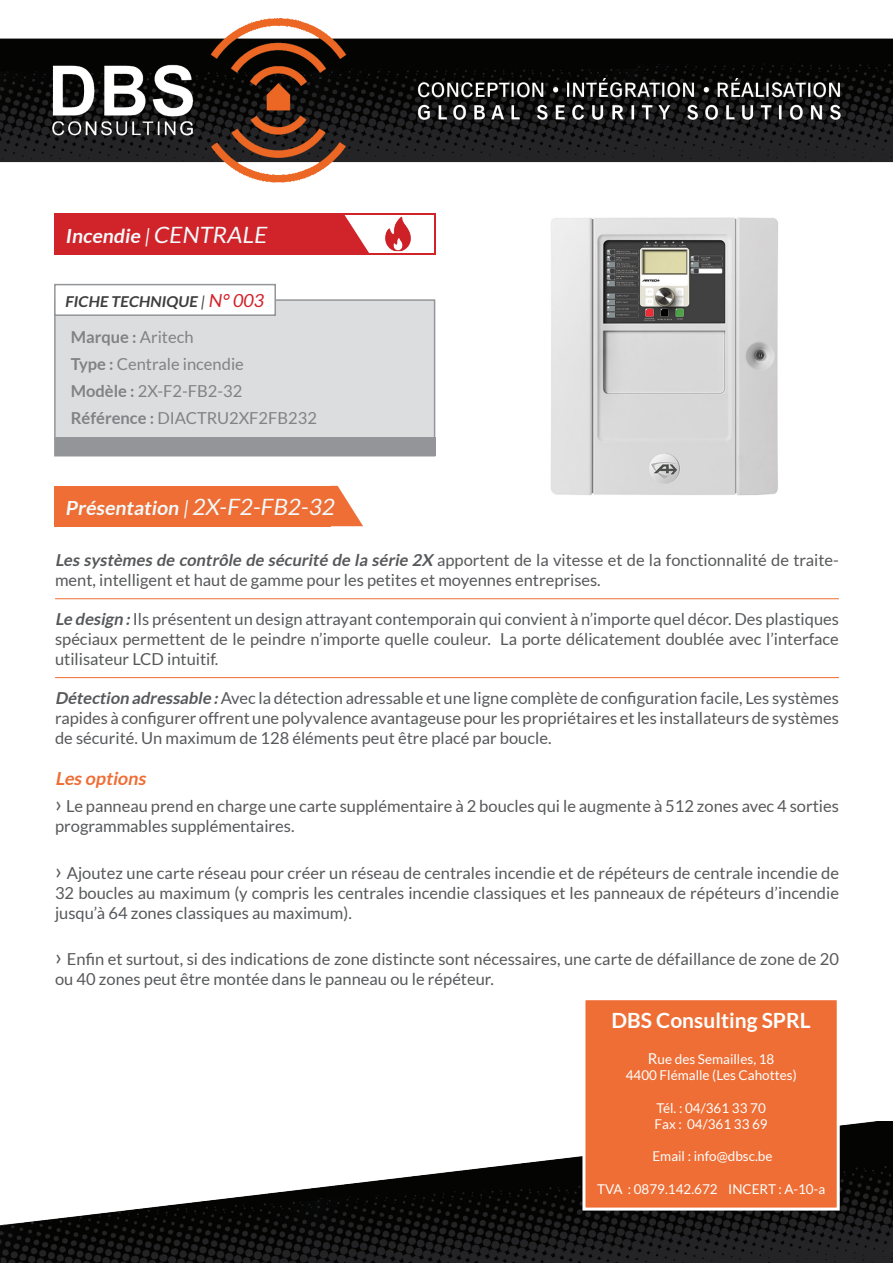
<style>
.page{position:relative;width:893px;height:1263px;background:#fff}
.page>*{position:absolute;margin:0;border:0;box-sizing:border-box;transform-origin:0 0}
.t1{font:700 21px "Lato";color:#fff}
.t2{font:700 19.5px "Lato";color:#f3fafb}
.t3{font:italic 700 18px "Lato";color:#ee6e35}
.t4{font:16.5px/19.8px "Lato";color:#57585a}
.t5{font:16.5px "Lato";color:#808285}
.t6{font:700 16.5px "Lato";color:#808285}
.t7{font:700 15px "Lato";color:#3e3e3f}
.t8{font:13.5px "Lato";color:#fff}
.s1{font-weight:400}
.s2{font-weight:400;font-size:22.5px}
.s3{font-weight:400;font-size:18px;color:#d1232a}
.s4{font-weight:700}
.s5{font-weight:700;font-style:italic}
.s6{font-size:22.5px}
.s7{font-size:15px}
</style>
<div class="page">
<div style="left:54px;top:299px;width:381px;height:157px;background:#dcdddf;border:2px solid #939598"></div>
<div style="left:54px;top:284px;width:222px;height:32px;background:#fff;border:2px solid #939598"></div>
<div style="left:54px;top:486px;width:276px;height:40px;background:#ee6e35"></div>
<svg style="left:330px;top:486px;width:33px;height:40px"></svg>
<div style="left:54px;top:213px;width:282px;height:41px;background:#d1232a"></div>
<svg style="left:336px;top:215px;width:33px;height:38px"></svg>
<hr style="left:55px;top:598px;width:784px;height:1px;background:#ee6e35">
<hr style="left:55px;top:677px;width:784px;height:1px;background:#ee6e35">
<img style="left:1px;top:18px;width:892px;height:165px">
<img style="left:385px;top:216px;width:26px;height:34px">
<hr style="left:54px;top:253px;width:381px;height:1px;background:#d1232a">
<hr style="left:434px;top:213px;width:1px;height:41px;background:#d1232a">
<hr style="left:56px;top:213px;width:379px;height:2px;background:#d1232a">
<div style="left:55px;top:437px;width:380px;height:19px;background:#939598"></div>
<img style="left:0;top:1121px;width:893px;height:142px">
<div style="left:582px;top:997px;width:258px;height:213px;background:#ee6e35;border:3px solid #fff"></div>
<img style="left:485px;top:176px;width:360px;height:320px">
<p class="t2" style="left:65px;top:224px;width:206px">Incendie <span class="s1">|</span> <span class="s2">CENTRALE</span></p>
<p class="t7" style="left:65px;top:293px;width:203px">FICHE TECHNIQUE <span class="s1">|</span> <span class="s3">N° 003</span></p>
<p class="t6" style="left:71px;top:327px;width:124px">Marque : <span class="s1">Aritech</span></p>
<p class="t5" style="left:71px;top:355px;width:175px"><span class="s4">Type :</span> Centrale incendie</p>
<p class="t5" style="left:71px;top:382px;width:173px"><span class="s4">Modèle :</span> 2X-F2-FB2-32</p>
<p class="t5" style="left:71px;top:409px;width:248px"><span class="s4">Référence :</span> DIACTRU2XF2FB232</p>
<p class="t2" style="left:65px;top:497px;width:274px">Présentation <span class="s1">|</span> <span class="s2">2X-F2-FB2-32</span></p>
<p class="t4" style="left:55px;top:550px;width:785px"><span class="s5">Les systèmes de contrôle de sécurité de la série 2X</span> apportent de la vitesse et de la fonctionnalité de traite&shy;ment, intelligent et haut de gamme pour les petites et moyennes entreprises.</p>
<p class="t4" style="left:55px;top:609px;width:785px;text-align:justify"><span class="s5">Le design :</span>Ils présentent un design attrayant contemporain qui convient à n’importe quel décor. Des plastiques spéciaux permettent de le peindre n’importe quelle couleur. La porte délicatement doublée avec l’interface utilisateur LCD intuitif.</p>
<p class="t4" style="left:55px;top:688px;width:785px;text-align:justify"><span class="s5">Détection adressable :</span>Avec la détection adressable et une ligne complète de configuration facile, Les systèmes rapides à configurer offrent une polyvalence avantageuse pour les propriétaires et les installateurs de systèmes de sécurité. Un maximum de 128 éléments peut être placé par boucle.</p>
<p class="t3" style="left:55px;top:768px;width:96px">Les options</p>
<p class="t4" style="left:55px;top:796px;width:785px"><span class="s6">›</span> Le panneau prend en charge une carte supplémentaire à 2 boucles qui le augmente à 512 zones avec 4 sorties programmables supplémentaires.</p>
<p class="t4" style="left:55px;top:863px;width:785px;text-align:justify"><span class="s6">›</span> Ajoutez une carte réseau pour créer un réseau de centrales incendie et de répéteurs de centrale incendie de 32 boucles au maximum (y compris les centrales incendie classiques et les panneaux de répéteurs d’incendie jusqu’à 64 zones classiques au maximum).</p>
<p class="t4" style="left:55px;top:949px;width:785px"><span class="s6">›</span> Enfin et surtout, si des indications de zone distincte sont nécessaires, une carte de défaillance de zone de 20 ou 40 zones peut être montée dans le panneau ou le répéteur.</p>
<p class="t1" style="left:612px;top:1008px;width:201px">DBS Consulting SPRL</p>
<p class="t8" style="left:648px;top:1051px;width:128px"><span class="s7">R</span>ue des Semailles, 18</p>
<p class="t8" style="left:626px;top:1068px;width:173px">4400 Flémalle (Les Cahottes)</p>
<p class="t8" style="left:657px;top:1100px;width:111px">Tél. : 04/361 33 70</p>
<p class="t8" style="left:655px;top:1116px;width:115px">Fax : 04/361 33 69</p>
<p class="t8" style="left:652px;top:1149px;width:122px">Email : info@dbsc.be</p>
<p class="t8" style="left:597px;top:1181px;width:230px">TVA : 0879.142.672 INCERT : A-10-a</p>
</div>
